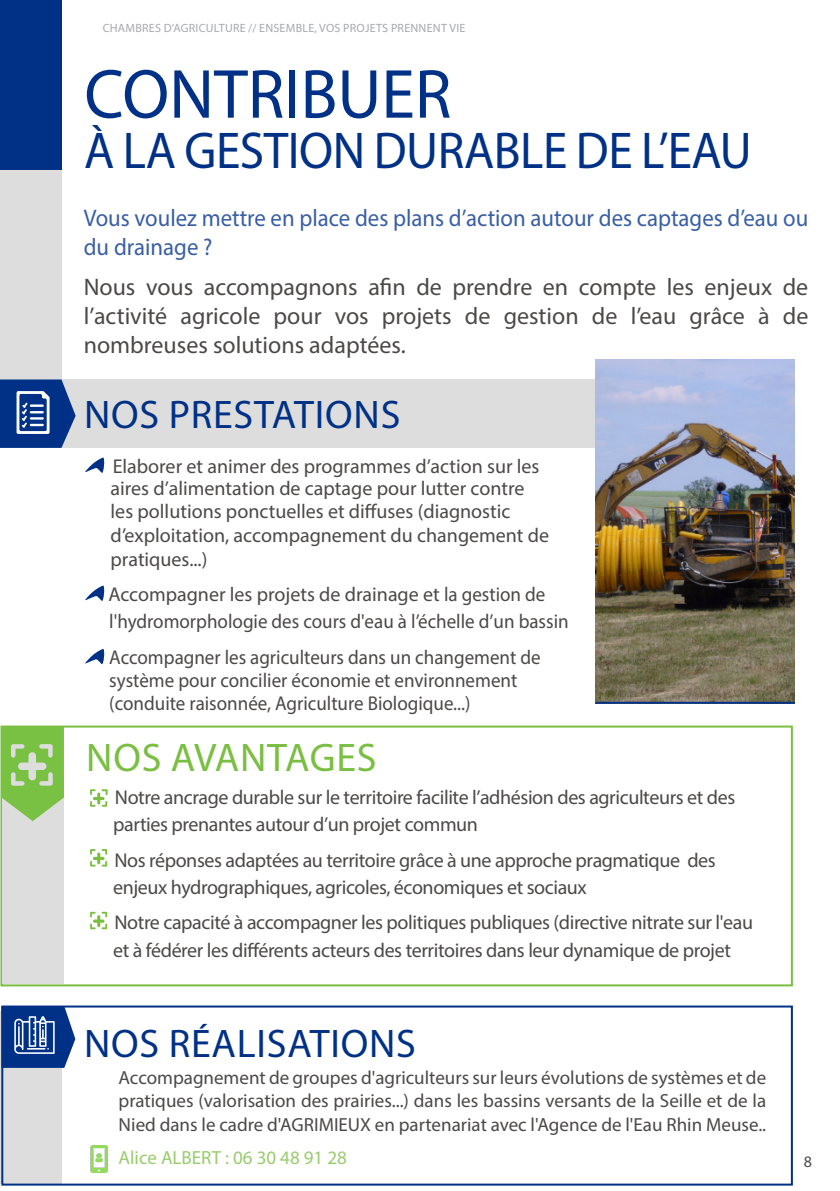
<style>
.page{position:relative;width:840px;height:1191px;background:#fff}
.page>*{position:absolute;margin:0;border:0;box-sizing:border-box;transform-origin:0 0}
.t1{font:70px "Myriad Pro";color:#003186}
.t2{font:52px "Myriad Pro";letter-spacing:-.01em;color:#003186;scale:.95 1}
.t3{font:40px "Myriad Pro";letter-spacing:.02em;color:#003186}
.t4{font:40px "Myriad Pro";letter-spacing:.02em;color:#7abe42}
.t5{font:24px/28.8px "Myriad Pro";color:#4b4948;text-align:justify}
.t6{font:24px/28.8px "Myriad Pro";color:#395ea4;scale:.95 1}
.t7{font:20px "Myriad Pro";letter-spacing:-.005em;color:#4b4948}
.t8{font:20px "Myriad Pro";letter-spacing:-.005em;color:#4b4948;scale:.95 1}
.t9{font:19px/23.4px "Myriad Pro";color:#4b4948;text-align:justify}
.t10{font:19px "Myriad Pro";color:#9acb6d}
.t11{font:16px "Myriad Pro";color:#4b4948}
.t12{font:12px "Myriad Pro";letter-spacing:.02em;color:#a8a9ad}
</style>
<div class="page">
<div style="left:0;top:0;width:61px;height:170px;background:#003186"></div>
<div style="left:0;top:725px;width:792px;height:261px;border:2px solid #7abe42"></div>
<div style="left:0;top:170px;width:61px;height:210px;background:#dedddd"></div>
<div style="left:0;top:379px;width:792px;height:69px;background:#dedddd"></div>
<svg style="left:90px;top:789px;width:17px;height:17px"></svg>
<svg style="left:90px;top:849px;width:17px;height:17px"></svg>
<svg style="left:90px;top:911px;width:17px;height:18px"></svg>
<svg style="left:85px;top:457px;width:19px;height:16px"></svg>
<svg style="left:85px;top:585px;width:19px;height:16px"></svg>
<img style="left:595px;top:359px;width:199px;height:343px">
<hr style="left:595px;top:702px;width:199px;height:2px;background:#003186">
<div style="left:2px;top:774px;width:61px;height:209px;background:#dedddd"></div>
<svg style="left:1px;top:726px;width:63px;height:95px"></svg>
<div style="left:0;top:1011px;width:61px;height:172px;background:#dedddd"></div>
<img style="left:90px;top:1145px;width:18px;height:28px">
<svg style="left:0;top:379px;width:76px;height:69px"></svg>
<svg style="left:85px;top:648px;width:19px;height:16px"></svg>
<svg style="left:4px;top:1008px;width:71px;height:59px"></svg>
<div style="left:1px;top:1005px;width:791px;height:180px;border:2px solid #003186"></div>
<p class="t12" style="left:103px;top:21px;width:364px">CHAMBRES D’AGRICULTURE // ENSEMBLE, VOS PROJETS PRENNENT VIE</p>
<p class="t1" style="left:84px;top:51px;width:368px">CONTRIBUER</p>
<p class="t2" style="left:84px;top:118px;width:704px">À LA GESTION DURABLE DE L’EAU</p>
<p class="t6" style="left:84px;top:204px;width:763px">Vous voulez mettre en place des plans d’action autour des captages d’eau ou du drainage ?</p>
<p class="t5" style="left:84px;top:272px;width:725px">Nous vous accompagnons afin de prendre en compte les enjeux de l’activité agricole pour vos projets de gestion de l’eau grâce à de nombreuses solutions adaptées.</p>
<p class="t3" style="left:84px;top:390px;width:318px">NOS PRESTATIONS</p>
<p class="t7" style="left:113px;top:454px;width:428px">Elaborer et animer des programmes d’action sur les</p>
<p class="t7" style="left:110px;top:475px;width:415px">aires d’alimentation de captage pour lutter contre</p>
<p class="t7" style="left:110px;top:499px;width:401px">les pollutions ponctuelles et diffuses (diagnostic</p>
<p class="t7" style="left:110px;top:523px;width:440px">d’exploitation, accompagnement du changement de</p>
<p class="t7" style="left:110px;top:546px;width:98px">pratiques...)</p>
<p class="t7" style="left:108px;top:582px;width:438px">Accompagner les projets de drainage et la gestion de</p>
<p class="t8" style="left:109px;top:609px;width:485px">l'hydromorphologie des cours d'eau à l’échelle d’un bassin</p>
<p class="t8" style="left:109px;top:645px;width:455px">Accompagner les agriculteurs dans un changement de</p>
<p class="t8" style="left:109px;top:668px;width:430px">système pour concilier économie et environnement</p>
<p class="t8" style="left:109px;top:691px;width:381px">(conduite raisonnée, Agriculture Biologique...)</p>
<p class="t4" style="left:86px;top:733px;width:292px">NOS AVANTAGES</p>
<p class="t7" style="left:115px;top:785px;width:621px">Notre ancrage durable sur le territoire facilite l’adhésion des agriculteurs et des</p>
<p class="t7" style="left:113px;top:812px;width:366px">parties prenantes autour d’un projet commun</p>
<p class="t7" style="left:114px;top:847px;width:602px">Nos réponses adaptées au territoire grâce à une approche pragmatique des</p>
<p class="t7" style="left:113px;top:875px;width:475px">enjeux hydrographiques, agricoles, économiques et sociaux</p>
<p class="t7" style="left:114px;top:910px;width:639px">Notre capacité à accompagner les politiques publiques (directive nitrate sur l'eau</p>
<p class="t7" style="left:113px;top:937px;width:619px">et à fédérer les différents acteurs des territoires dans leur dynamique de projet</p>
<p class="t3" style="left:84px;top:1019px;width:333px">NOS RÉALISATIONS</p>
<p class="t9" style="left:118px;top:1066px;width:649px">Accompagnement de groupes d'agriculteurs sur leurs évolutions de systèmes et de pratiques (valorisation des prairies...) dans les bassins versants de la Seille et de la Nied dans le cadre d'AGRIMIEUX en partenariat avec l'Agence de l'Eau Rhin Meuse..</p>
<p class="t10" style="left:118px;top:1146px;width:230px">Alice ALBERT : 06 30 48 91 28</p>
<p class="t11" style="left:803px;top:1152px;width:10px">8</p>
</div>
